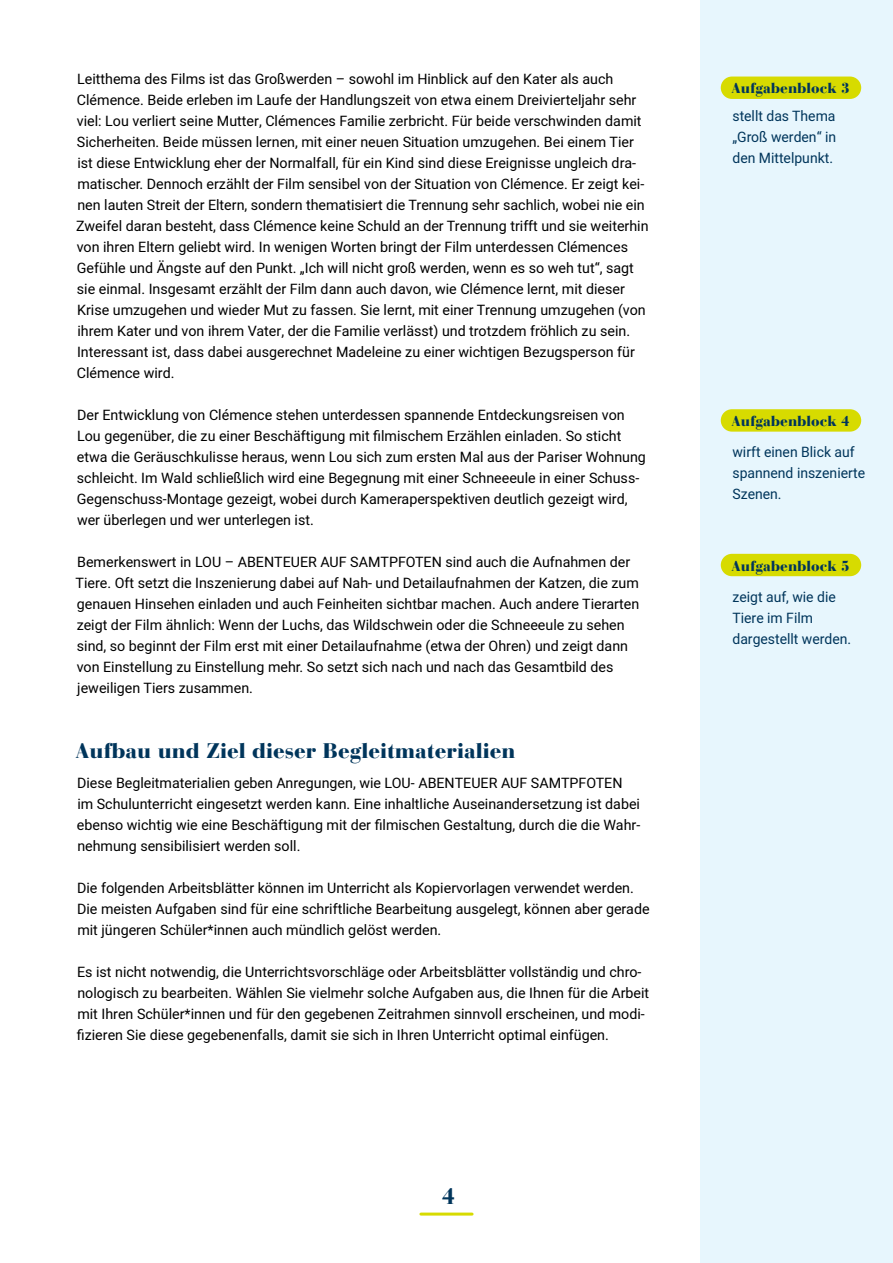
<style>
.page{position:relative;width:893px;height:1263px;background:#fff}
.page>*{position:absolute;margin:0;border:0;box-sizing:border-box;transform-origin:0 0}
.t1{font:900 22.5px "Bauer Bodoni";color:#00355b}
.t2{font:900 21px "Bauer Bodoni";color:#00355b}
.t3{font:900 14.4px "Bauer Bodoni";color:#00355b}
.t4{font:14.25px/21px "Heebo";color:#000}
.t5{font:14.25px/21px "Heebo";color:#00355b;text-align:justify}
</style>
<div class="page">
<hr style="left:421px;top:1212px;width:51px;height:3px;background:#d7db00">
<div style="left:700px;top:0;width:193px;height:1263px;background:#e7f6fd"></div>
<div style="left:721px;top:77px;width:140px;height:22px;background:#d7db00;border-radius:11px"></div>
<div style="left:721px;top:409px;width:140px;height:23px;background:#d7db00;border-radius:11px"></div>
<div style="left:721px;top:554px;width:140px;height:22px;background:#d7db00;border-radius:11px"></div>
<p class="t4" style="left:76px;top:68px;width:574px">Leitthema des Films ist das Großwerden – sowohl im Hinblick auf den Kater als auch Clémence. Beide erleben im Laufe der Handlungszeit von etwa einem Dreivierteljahr sehr viel: Lou verliert seine Mutter, Clémences Familie zerbricht. Für beide verschwinden damit Sicherheiten. Beide müssen lernen, mit einer neuen Situation umzugehen. Bei einem Tier ist diese Entwicklung eher der Normalfall, für ein Kind sind diese Ereignisse ungleich dra&shy;matischer. Dennoch erzählt der Film sensibel von der Situation von Clémence. Er zeigt kei&shy;nen lauten Streit der Eltern, sondern thematisiert die Trennung sehr sachlich, wobei nie ein Zweifel daran besteht, dass Clémence keine Schuld an der Trennung trifft und sie weiterhin von ihren Eltern geliebt wird. In wenigen Worten bringt der Film unterdessen Clémences Gefühle und Ängste auf den Punkt. „Ich will nicht groß werden, wenn es so weh tut“, sagt sie einmal. Insgesamt erzählt der Film dann auch davon, wie Clémence lernt, mit dieser Krise umzugehen und wieder Mut zu fassen. Sie lernt, mit einer Trennung umzugehen (von ihrem Kater und von ihrem Vater, der die Familie verlässt) und trotzdem fröhlich zu sein.<br>Interessant ist, dass dabei ausgerechnet Madeleine zu einer wichtigen Bezugsperson für</p>
<p class="t4" style="left:77px;top:362px;width:99px">Clémence wird.</p>
<p class="t4" style="left:77px;top:404px;width:571px">Der Entwicklung von Clémence stehen unterdessen spannende Entdeckungsreisen von Lou gegenüber, die zu einer Beschäftigung mit filmischem Erzählen einladen. So sticht etwa die Geräuschkulisse heraus, wenn Lou sich zum ersten Mal aus der Pariser Wohnung schleicht. Im Wald schließlich wird eine Begegnung mit einer Schneeeule in einer Schuss-Gegenschuss-Montage gezeigt, wobei durch Kameraperspektiven deutlich gezeigt wird, wer überlegen und wer unterlegen ist.</p>
<p class="t4" style="left:76px;top:551px;width:565px">Bemerkenswert in LOU – ABENTEUER AUF SAMTPFOTEN sind auch die Aufnahmen der Tiere. Oft setzt die Inszenierung dabei auf Nah- und Detailaufnahmen der Katzen, die zum genauen Hinsehen einladen und auch Feinheiten sichtbar machen. Auch andere Tierarten zeigt der Film ähnlich: Wenn der Luchs, das Wildschwein oder die Schneeeule zu sehen sind, so beginnt der Film erst mit einer Detailaufnahme (etwa der Ohren) und zeigt dann von Einstellung zu Einstellung mehr. So setzt sich nach und nach das Gesamtbild des</p>
<p class="t4" style="left:77px;top:677px;width:177px">jeweiligen Tiers zusammen.</p>
<p class="t2" style="left:75px;top:738px;width:442px">Aufbau und Ziel dieser Begleitmaterialien</p>
<p class="t4" style="left:77px;top:772px;width:565px">Diese Begleitmaterialien geben Anregungen, wie LOU- ABENTEUER AUF SAMTPFOTEN im Schulunterricht eingesetzt werden kann. Eine inhaltliche Auseinandersetzung ist dabei ebenso wichtig wie eine Beschäftigung mit der filmischen Gestaltung, durch die die Wahr&shy;nehmung sensibilisiert werden soll.</p>
<p class="t4" style="left:77px;top:877px;width:574px">Die folgenden Arbeitsblätter können im Unterricht als Kopiervorlagen verwendet werden.<br>Die meisten Aufgaben sind für eine schriftliche Bearbeitung ausgelegt, können aber gerade mit jüngeren Schüler*innen auch mündlich gelöst werden.</p>
<p class="t4" style="left:77px;top:961px;width:574px">Es ist nicht notwendig, die Unterrichtsvorschläge oder Arbeitsblätter vollständig und chro&shy;nologisch zu bearbeiten. Wählen Sie vielmehr solche Aufgaben aus, die Ihnen für die Arbeit mit Ihren Schüler*innen und für den gegebenen Zeitrahmen sinnvoll erscheinen, und modi&shy;fizieren Sie diese gegebenenfalls, damit sie sich in Ihren Unterricht optimal einfügen.</p>
<h1 class="t1" style="left:442px;top:1182px;width:15px">4</h1>
<p class="t3" style="left:731px;top:80px;width:120px">Aufgabenblock 3</p>
<p class="t5" style="left:732px;top:106px;width:105px">stellt das Thema „Groß werden“ in den Mittelpunkt.</p>
<p class="t3" style="left:731px;top:412px;width:120px">Aufgabenblock 4</p>
<p class="t5" style="left:732px;top:442px;width:124px">wirft einen Blick auf</p>
<p class="t5" style="left:732px;top:463px;width:134px">spannend inszenierte</p>
<p class="t5" style="left:732px;top:484px;width:51px">Szenen.</p>
<p class="t3" style="left:731px;top:557px;width:120px">Aufgabenblock 5</p>
<p class="t5" style="left:732px;top:586px;width:120px;text-align:left">zeigt auf, wie die<br>Tiere im Film dargestellt werden.</p>
</div>
